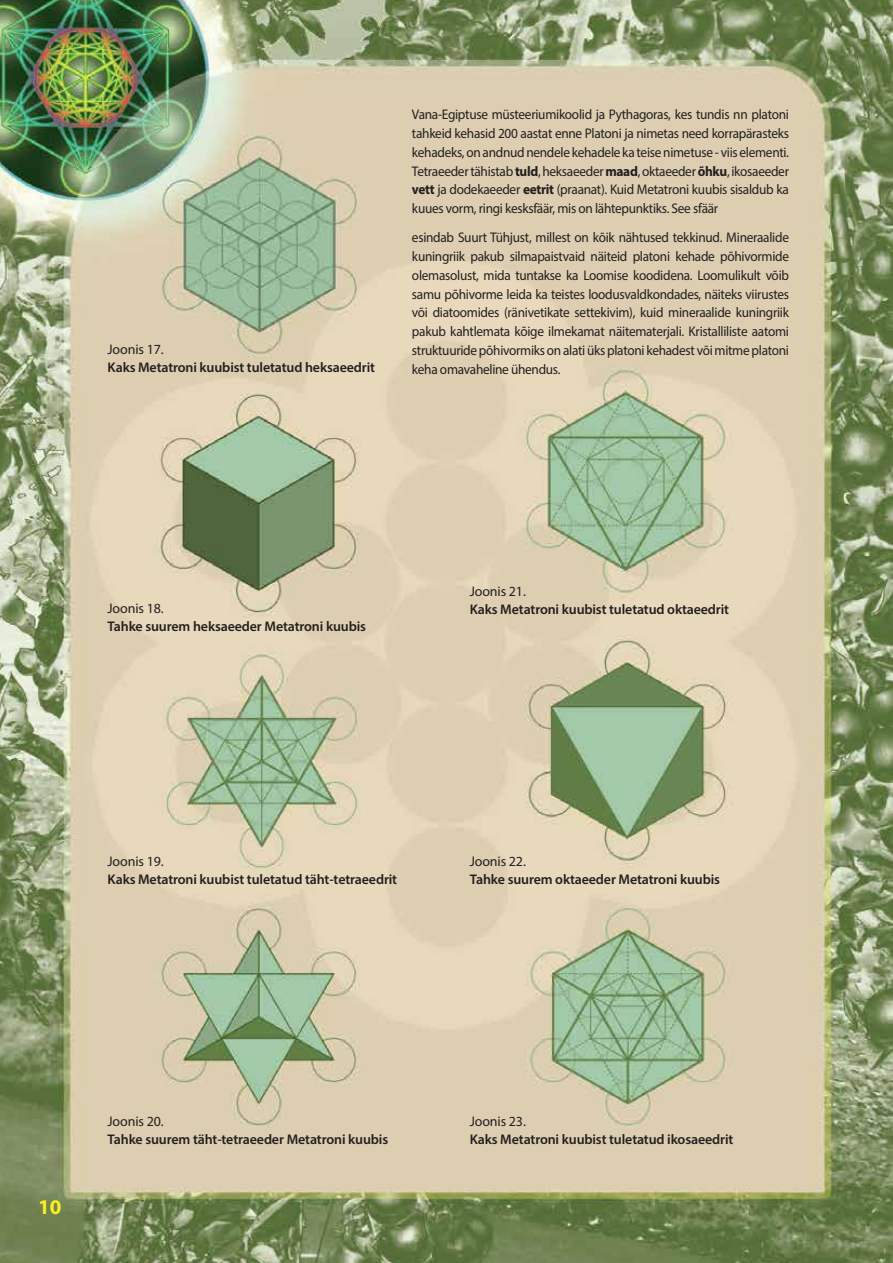
<style>
.page{position:relative;width:893px;height:1263px;background:#fff}
.page>*{position:absolute;margin:0;border:0;box-sizing:border-box;transform-origin:0 0}
.t1{font:700 21px "Myriad Pro";color:#fcee21}
.t2{font:13.95px/18.8px "Myriad Pro";letter-spacing:-.02em;color:#231f20;text-align:justify;scale:.95 1}
.t3{font:600 13.95px "Myriad Pro";letter-spacing:-.01em;color:#231f20}
.t4{font:13.95px "Myriad Pro";letter-spacing:-.02em;color:#231f20}
.s1{font-weight:700}
</style>
<div class="page">
<img style="left:0;top:0;width:893px;height:1263px">
<p class="t4" style="left:108px;top:341px;width:58px">Joonis 17.</p>
<p class="t3" style="left:108px;top:358px;width:269px">Kaks Metatroni kuubist tuletatud heksaeedrit</p>
<p class="t2" style="left:412px;top:105px;width:398px">Vana-Egiptuse müsteeriumikoolid ja Pythagoras, kes tundis nn platoni tahkeid kehasid 200 aastat enne Platoni ja nimetas need korrapärasteks kehadeks, on andnud nendele kehadele ka teise nimetuse - viis elementi.<br>Tetraeeder tähistab <span class="s1">tuld</span>, heksaeeder <span class="s1">maad</span>, oktaeeder <span class="s1">õhku</span>, ikosaeeder <span class="s1">vett</span> ja dodekaeeder <span class="s1">eetrit</span> (praanat). Kuid Metatroni kuubis sisaldub ka kuues vorm, ringi kesksfäär, mis on lähtepunktiks. See sfäär</p>
<p class="t2" style="left:412px;top:228px;width:398px">esindab Suurt Tühjust, millest on kõik nähtused tekkinud. Mineraalide kuningriik pakub silmapaistvaid näiteid platoni kehade põhivormide olemasolust, mida tuntakse ka Loomise koodidena. Loomulikult võib samu põhivorme leida ka teistes loodusvaldkondades, näiteks viirustes või diatoomides (ränivetikate settekivim), kuid mineraalide kuningriik pakub kahtlemata kõige ilmekamat näitematerjali. Kristalliliste aatomi struktuuride põhivormiks on alati üks platoni kehadest või mitme platoni keha omavaheline ühendus.</p>
<p class="t4" style="left:108px;top:599px;width:58px">Joonis 18.</p>
<p class="t3" style="left:108px;top:617px;width:260px">Tahke suurem heksaeeder Metatroni kuubis</p>
<p class="t4" style="left:470px;top:582px;width:58px">Joonis 21.</p>
<p class="t3" style="left:470px;top:600px;width:261px">Kaks Metatroni kuubist tuletatud oktaeedrit</p>
<p class="t4" style="left:108px;top:853px;width:58px">Joonis 19.</p>
<p class="t3" style="left:108px;top:871px;width:291px">Kaks Metatroni kuubist tuletatud täht-tetraeedrit</p>
<p class="t4" style="left:470px;top:853px;width:58px">Joonis 22.</p>
<p class="t3" style="left:470px;top:871px;width:252px">Tahke suurem oktaeeder Metatroni kuubis</p>
<h1 class="t1" style="left:38px;top:1193px;width:25px">10</h1>
<p class="t4" style="left:108px;top:1113px;width:58px">Joonis 20.</p>
<p class="t3" style="left:108px;top:1130px;width:282px">Tahke suurem täht-tetraeeder Metatroni kuubis</p>
<p class="t4" style="left:470px;top:1113px;width:58px">Joonis 23.</p>
<p class="t3" style="left:470px;top:1130px;width:265px">Kaks Metatroni kuubist tuletatud ikosaeedrit</p>
</div>
